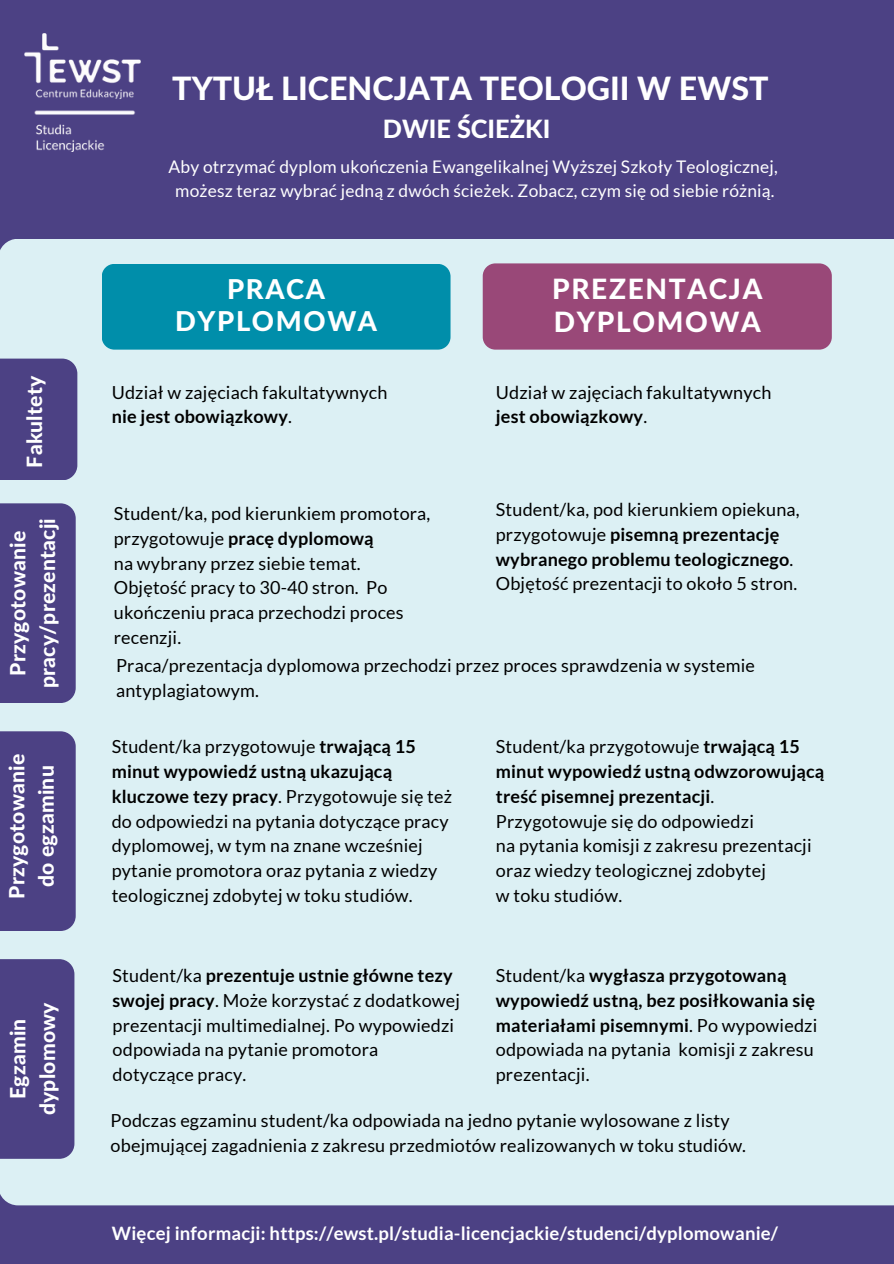
<style>
.page{position:relative;width:894px;height:1264px;background:#fff}
.page>*{position:absolute;margin:0;border:0;box-sizing:border-box;transform-origin:0 0}
.t1{font:800 32.25px "Lato Latin";color:#fff}
.t2{font:800 28.05px/32.7px "Lato Latin";letter-spacing:.06em;color:#fff}
.t3{font:800 27.3px/32.7px "Lato Latin";letter-spacing:.06em;color:#fff;text-align:center}
.t4{font:800 25.2px "Lato Latin";color:#fff}
.t5{font:800 21.15px/29.5px "Lato Latin";letter-spacing:.01em;color:#fff;text-align:center}
.t6{font:700 18.45px "Lato";letter-spacing:.01em;color:#fff}
.t7{font:18px/24.8px "Lato";letter-spacing:.01em;color:#000}
.t8{font:700 18px/24.8px "Lato";letter-spacing:.01em;color:#000}
.t9{font:17.4px "Lato";letter-spacing:.01em;color:#fff}
.s1{font-weight:400}
.s2{font-weight:700}
</style>
<div class="page">
<div style="left:0;top:0;width:893px;height:1263px;background:#4c4184"></div>
<div style="left:0;top:239px;width:893px;height:966px;background:#dcf0f4"></div>
<svg style="left:0;top:358px;width:77px;height:122px"></svg>
<div style="left:102px;top:264px;width:348px;height:85px;background:#008eaa;border-radius:13px"></div>
<svg style="left:0;top:503px;width:76px;height:200px"></svg>
<svg style="left:0;top:731px;width:76px;height:200px"></svg>
<svg style="left:0;top:959px;width:74px;height:199px"></svg>
<img style="left:24px;top:33px;width:116px;height:118px">
<div style="left:482px;top:263px;width:349px;height:86px;background:#994878;border-radius:13px"></div>
<h2 class="t5" style="left:21px;top:467px;width:93px;rotate:-90deg">Fakultety</h2>
<h2 class="t5" style="left:4px;top:688px;width:171px;rotate:-90deg">Przygotowanie pracy/prezentacji</h2>
<p class="t5" style="left:3px;top:898px;width:146px;rotate:-90deg">Przygotowanie do egzaminu</p>
<p class="t5" style="left:4px;top:1115px;width:114px;rotate:-90deg">Egzamin dyplomowy</p>
<h1 class="t1" style="left:172px;top:74px;width:597px">TYTUŁ LICENCJATA TEOLOGII W EWST</h1>
<h1 class="t4" style="left:383px;top:117px;width:169px">DWIE ŚCIEŻKI</h1>
<h3 class="t9" style="left:168px;top:156px;width:610px">Aby otrzymać dyplom ukończenia Ewangelikalnej Wyższej Szkoły Teologicznej,</h3>
<h3 class="t9" style="left:175px;top:179px;width:600px">możesz teraz wybrać jedną z dwóch ścieżek. Zobacz, czym się od siebie różnią.</h3>
<p class="t3" style="left:175px;top:274px;width:203px">PRACA<br>DYPLOMOWA</p>
<p class="t2" style="left:552px;top:274px;width:212px">PREZENTACJA<br>DYPLOMOWA</p>
<p class="t7" style="left:112px;top:379px;width:277px">Udział w zajęciach fakultatywnych</p>
<p class="t8" style="left:112px;top:404px;width:182px">nie jest obowiązkowy<span class="s1">.</span></p>
<h3 class="t7" style="left:114px;top:501px;width:318px">Student/ka, pod kierunkiem promotora, przygotowuje <span class="s2">pracę dyplomową</span></h3>
<p class="t7" style="left:114px;top:550px;width:248px">na wybrany przez siebie temat.</p>
<p class="t7" style="left:114px;top:575px;width:291px">Objętość pracy to 30-40 stron. Po ukończeniu praca przechodzi proces recenzji.</p>
<p class="t7" style="left:495px;top:379px;width:277px">Udział w zajęciach fakultatywnych</p>
<p class="t8" style="left:495px;top:404px;width:153px">jest obowiązkowy<span class="s1">.</span></p>
<p class="t7" style="left:495px;top:496px;width:305px">Student/ka, pod kierunkiem opiekuna, przygotowuje <span class="s2">pisemną prezentację wybranego problemu teologicznego</span>.<br>Objętość prezentacji to około 5 stron.</p>
<p class="t7" style="left:116px;top:653px;width:640px">Praca/prezentacja dyplomowa przechodzi przez proces sprawdzenia w systemie antyplagiatowym.</p>
<p class="t7" style="left:112px;top:734px;width:342px">Student/ka przygotowuje <span class="s2">trwającą 15 minut wypowiedź ustną ukazującą kluczowe tezy pracy</span>. Przygotowuje się też do odpowiedzi na pytania dotyczące pracy dyplomowej, w tym na znane wcześniej pytanie promotora oraz pytania z wiedzy teologicznej zdobytej w toku studiów.</p>
<p class="t8" style="left:495px;top:734px;width:330px"><span class="s1">Student/ka przygotowuje</span> trwającą 15 minut wypowiedź ustną odwzorowującą treść pisemnej prezentacji<span class="s1">.</span></p>
<p class="t7" style="left:495px;top:808px;width:259px">Przygotowuje się do odpowiedzi</p>
<h3 class="t7" style="left:495px;top:833px;width:317px">na pytania komisji z zakresu prezentacji</h3>
<p class="t7" style="left:495px;top:857px;width:271px">oraz wiedzy teologicznej zdobytej</p>
<p class="t7" style="left:495px;top:882px;width:128px">w toku studiów.</p>
<p class="t7" style="left:112px;top:962px;width:349px">Student/ka <span class="s2">prezentuje ustnie główne tezy swojej pracy</span>. Może korzystać z dodatkowej prezentacji multimedialnej. Po wypowiedzi odpowiada na pytanie promotora dotyczące pracy.</p>
<p class="t8" style="left:495px;top:962px;width:323px"><span class="s1">Student/ka</span> wygłasza przygotowaną wypowiedź ustną, bez posiłkowania się materiałami pisemnymi<span class="s1">. Po wypowiedzi odpowiada na pytania komisji z zakresu prezentacji.</span></p>
<h4 class="t7" style="left:111px;top:1107px;width:636px">Podczas egzaminu student/ka odpowiada na jedno pytanie wylosowane z listy obejmującej zagadnienia z zakresu przedmiotów realizowanych w toku studiów.</h4>
<p class="t6" style="left:112px;top:1222px;width:667px">Więcej informacji: https://ewst.pl/studia-licencjackie/studenci/dyplomowanie/</p>
</div>
